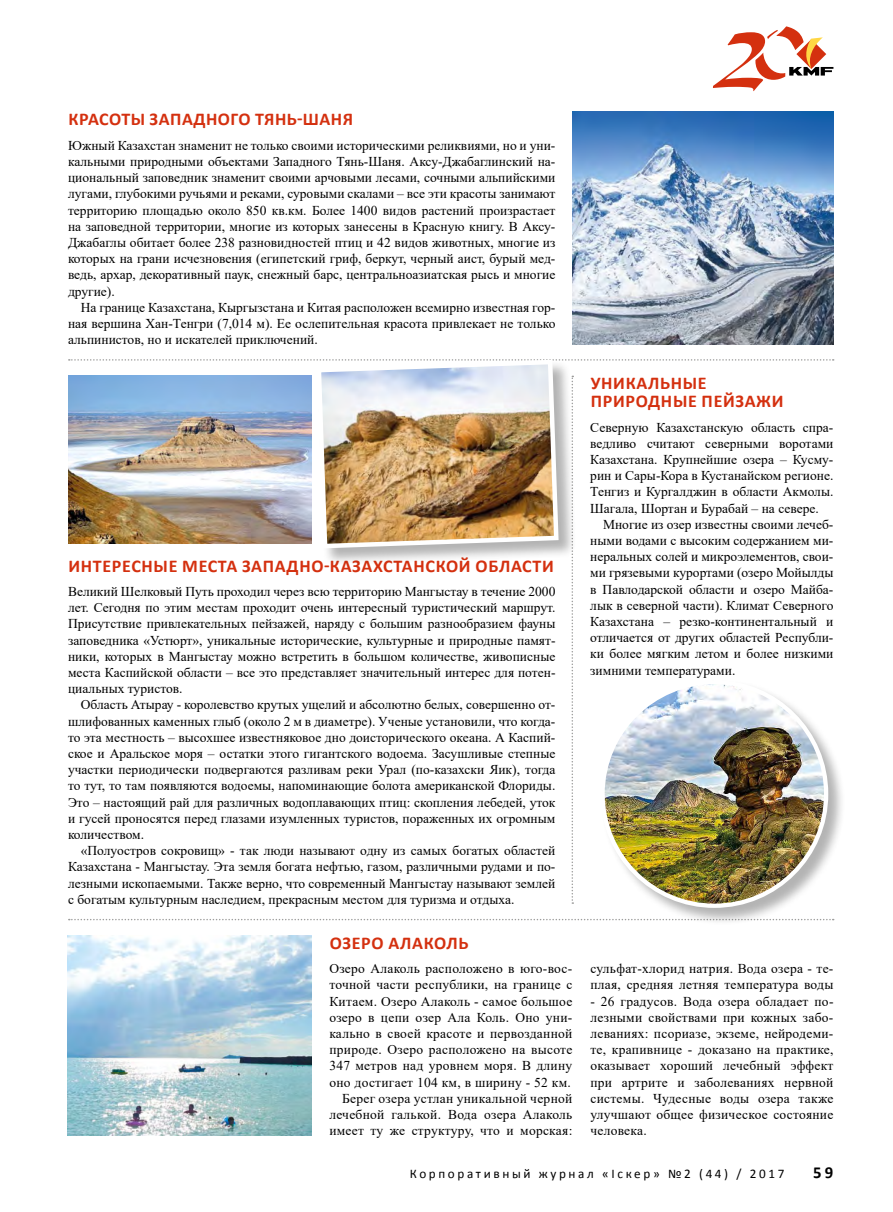
<style>
.page{position:relative;width:893px;height:1212px;background:#fff}
.page>*{position:absolute;margin:0;border:0;box-sizing:border-box;transform-origin:0 0}
.t1{font:700 18px/18px "Calibri";letter-spacing:.04em;color:#d4300f}
.t2{font:700 16.8px "Calibri";color:#000}
.t3{font:13.5px/16.2px "Times New Roman";letter-spacing:.005em;color:#000;text-align:justify}
.t4{font:13.2px "Calibri";letter-spacing:.2em;color:#000}
</style>
<div class="page">
<img style="left:68px;top:376px;width:243px;height:167px">
<img style="left:572px;top:112px;width:261px;height:232px">
<img style="left:68px;top:935px;width:243px;height:200px">
<svg style="left:69px;top:359px;width:765px;height:2px"></svg>
<svg style="left:69px;top:919px;width:531px;height:1px"></svg>
<svg style="left:572px;top:566px;width:1px;height:338px"></svg>
<div style="left:317px;top:360px;width:259px;height:206px;background:#000;opacity:.3"></div>
<img style="left:314px;top:359px;width:247px;height:192px">
<div style="left:600px;top:680px;width:246px;height:246px;background:#000;opacity:.3"></div>
<img style="left:603px;top:682px;width:223px;height:224px;border-radius:112px">
<svg style="left:713px;top:26px;width:120px;height:65px"></svg>
<h1 class="t1" style="left:68px;top:110px;width:286px">Красоты Западного Тянь-Шаня</h1>
<p class="t3" style="left:68px;top:137px;width:489px">Южный Казахстан знаменит не только своими историческими реликвиями, но и уни&shy;кальными природными объектами Западного Тянь-Шаня. Аксу-Джабаглинский на&shy;циональный заповедник знаменит своими арчовыми лесами, сочными альпийскими лугами, глубокими ручьями и реками, суровыми скалами – все эти красоты занимают территорию площадью около 850 кв.км. Более 1400 видов растений произрастает на заповедной территории, многие из которых занесены в Красную книгу. В Аксу-Джабаглы обитает более 238 разновидностей птиц и 42 видов животных, многие из которых на грани исчезновения (египетский гриф, беркут, черный аист, бурый мед&shy;ведь, архар, декоративный паук, снежный барс, центральноазиатская рысь и многие другие).</p>
<p class="t3" style="left:68px;top:299px;width:489px;text-indent:13px">На границе Казахстана, Кыргызстана и Китая расположен всемирно известная гор&shy;ная вершина Хан-Тенгри (7,014 м). Ее ослепительная красота привлекает не только альпинистов, но и искателей приключений.</p>
<h1 class="t1" style="left:68px;top:557px;width:487px">Интересные места Западно-Казахстанской области</h1>
<p class="t3" style="left:68px;top:583px;width:489px">Великий Шелковый Путь проходил через всю территорию Мангыстау в течение 2000 лет. Сегодня по этим местам проходит очень интересный туристический маршрут.<br>Присутствие привлекательных пейзажей, наряду с большим разнообразием фауны заповедника «Устюрт», уникальные исторические, культурные и природные памят&shy;ники, которых в Мангыстау можно встретить в большом количестве, живописные места Каспийской области – все это представляет значительный интерес для потен&shy;циальных туристов.</p>
<p class="t3" style="left:68px;top:696px;width:489px;text-indent:13px">Область Атырау - королевство крутых ущелий и абсолютно белых, совершенно от&shy;шлифованных каменных глыб (около 2 м в диаметре). Ученые установили, что когда&shy;то эта местность – высохшее известняковое дно доисторического океана. А Каспий&shy;ское и Аральское моря – остатки этого гигантского водоема. Засушливые степные участки периодически подвергаются разливам реки Урал (по-казахски Яик), тогда то тут, то там появляются водоемы, напоминающие болота американской Флориды.<br>Это – настоящий рай для различных водоплавающих птиц: скопления лебедей, уток и гусей проносятся перед глазами изумленных туристов, пораженных их огромным количеством.</p>
<p class="t3" style="left:68px;top:842px;width:489px;text-indent:13px">«Полуостров сокровищ» - так люди называют одну из самых богатых областей Казахстана - Мангыстау. Эта земля богата нефтью, газом, различными рудами и по&shy;лезными ископаемыми. Также верно, что современный Мангыстау называют землей с богатым культурным наследием, прекрасным местом для туризма и отдыха.</p>
<h1 class="t1" style="left:330px;top:934px;width:140px">Озеро Алаколь</h1>
<h1 class="t1" style="left:591px;top:374px;width:194px">Уникальные природные пейзажи</h1>
<p class="t3" style="left:590px;top:418px;width:245px">Северную Казахстанскую область спра&shy;ведливо считают северными воротами Казахстана. Крупнейшие озера – Кусму&shy;рин и Сары-Кора в Кустанайском регионе.<br>Тенгиз и Кургалджин в области Акмолы.<br>Шагала, Шортан и Бурабай – на севере.</p>
<p class="t3" style="left:590px;top:516px;width:245px;text-indent:13px">Многие из озер известны своими лечеб&shy;ными водами с высоким содержанием ми&shy;неральных солей и микроэлементов, свои&shy;ми грязевыми курортами (озеро Мойылды в Павлодарской области и озеро Майба&shy;лык в северной части). Климат Северного Казахстана – резко-континентальный и отличается от других областей Республи&shy;ки более мягким летом и более низкими зимними температурами.</p>
<p class="t3" style="left:329px;top:960px;width:245px;text-align:right">Озеро Алаколь расположено в юго-вос&shy;точной части республики, на границе с Китаем. Озеро Алаколь - самое большое озеро в цепи озер Ала Коль. Оно уни&shy;кально в своей красоте и первозданной природе. Озеро расположено на высоте 347 метров над уровнем моря. В длину оно достигает 104 км, в ширину - 52 км.<br>Берег озера устлан уникальной черной лечебной галькой. Вода озера Алаколь имеет ту же структуру, что и морская:</p>
<p class="t3" style="left:590px;top:960px;width:245px">сульфат-хлорид натрия. Вода озера - те&shy;плая, средняя летняя температура воды</p>
<p class="t3" style="left:590px;top:992px;width:245px">- 26 градусов. Вода озера обладает по&shy;лезными свойствами при кожных забо&shy;леваниях: псориазе, экземе, нейродеми&shy;те, крапивнице - доказано на практике, оказывает хороший лечебный эффект при артрите и заболеваниях нервной системы. Чудесные воды озера также улучшают общее физическое состояние человека.</p>
<p class="t4" style="left:410px;top:1165px;width:376px">Корпоративный журнал «Іскер» №2 (44) / 2017</p>
<p class="t2" style="left:813px;top:1161px;width:22px">59</p>
</div>
